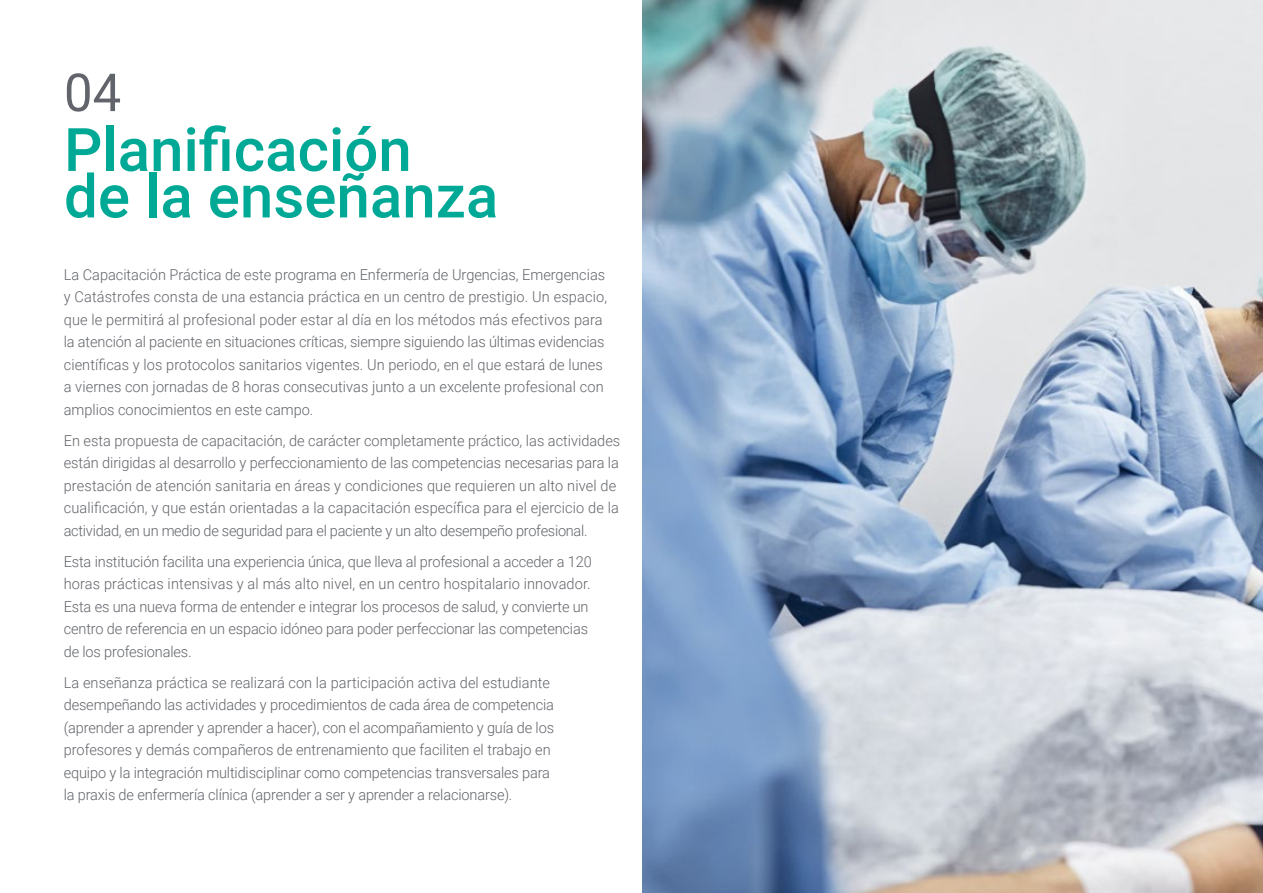
<style>
.page{position:relative;width:1263px;height:893px;background:#fff}
.page>*{position:absolute;margin:0;border:0;box-sizing:border-box;transform-origin:0 0}
.t1{font:500 60px/46.5px "Roboto";color:#00a996}
.t2{font:52.5px "Roboto";color:#61646a}
.t3{font:300 15px/22.5px "Roboto";color:#61646a}
</style>
<div class="page">
<img style="left:642px;top:0;width:621px;height:893px">
<h2 class="t2" style="left:64px;top:56px;width:59px">04</h2>
<h1 class="t1" style="left:64px;top:124px;width:436px">Planificación<br>de la enseñanza</h1>
<p class="t3" style="left:64px;top:262px;width:545px">La Capacitación Práctica de este programa en Enfermería de Urgencias, Emergencias y Catástrofes consta de una estancia práctica en un centro de prestigio. Un espacio, que le permitirá al profesional poder estar al día en los métodos más efectivos para la atención al paciente en situaciones críticas, siempre siguiendo las últimas evidencias científicas y los protocolos sanitarios vigentes. Un periodo, en el que estará de lunes a viernes con jornadas de 8 horas consecutivas junto a un excelente profesional con amplios conocimientos en este campo.</p>
<p class="t3" style="left:64px;top:428px;width:558px">En esta propuesta de capacitación, de carácter completamente práctico, las actividades están dirigidas al desarrollo y perfeccionamiento de las competencias necesarias para la prestación de atención sanitaria en áreas y condiciones que requieren un alto nivel de cualificación, y que están orientadas a la capacitación específica para el ejercicio de la actividad, en un medio de seguridad para el paciente y un alto desempeño profesional.</p>
<p class="t3" style="left:64px;top:549px;width:530px">Esta institución facilita una experiencia única, que lleva al profesional a acceder a 120 horas prácticas intensivas y al más alto nivel, en un centro hospitalario innovador.<br>Esta es una nueva forma de entender e integrar los procesos de salud, y convierte un centro de referencia en un espacio idóneo para poder perfeccionar las competencias de los profesionales.</p>
<p class="t3" style="left:64px;top:670px;width:492px">La enseñanza práctica se realizará con la participación activa del estudiante desempeñando las actividades y procedimientos de cada área de competencia (aprender a aprender y aprender a hacer), con el acompañamiento y guía de los profesores y demás compañeros de entrenamiento que faciliten el trabajo en equipo y la integración multidisciplinar como competencias transversales para la praxis de enfermería clínica (aprender a ser y aprender a relacionarse).</p>
</div>
